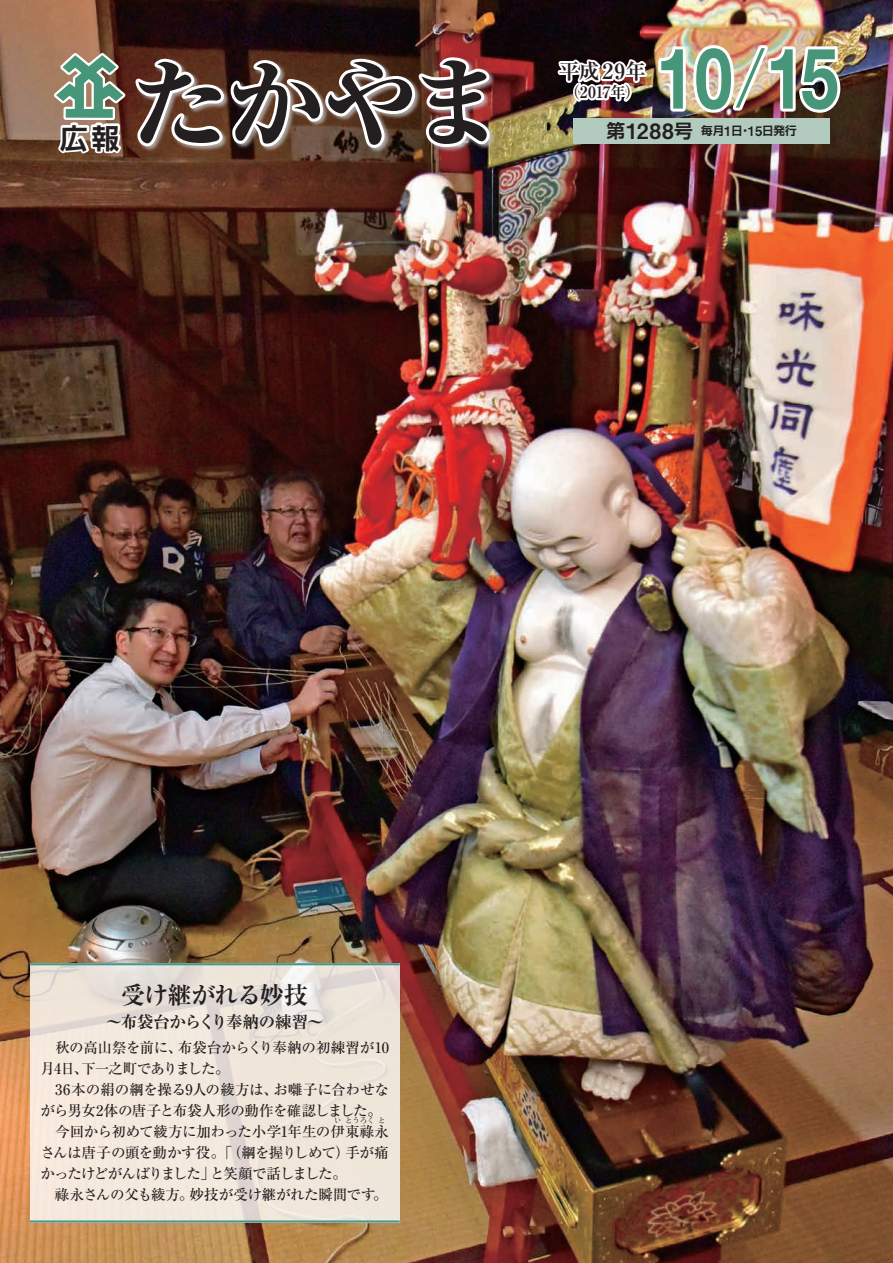
<style>
.page{position:relative;width:893px;height:1263px;background:#fff}
.page>*{position:absolute;margin:0;border:0;box-sizing:border-box;transform-origin:0 0}
.t1{font:800 96px "Ryumin Pr 5";color:#231f20}
.t2{font:700 84.6px "Helvetica Neue";color:#489679;scale:.8 1}
.t3{font:700 27.9px "Shin Go Pro De";color:#231f20}
.t4{font:700 24px "Ryumin Pr 5";letter-spacing:-.035em;color:#231f20}
.t5{font:700 21px "Ryumin Pr 5";letter-spacing:-.075em;color:#231f20}
.t6{font:700 16.5px "Ryumin Pr 5";letter-spacing:-.035em;color:#231f20}
.t7{font:700 15.75px "Ryumin Pr 5";letter-spacing:-.035em;color:#231f20}
.t8{font:500 14.55px/21px "Ryumin Pr 5";letter-spacing:-.03em;color:#231f20}
.t9{font:700 11.55px "Shin Go Pro De";color:#231f20}
.t10{font:500 7.2px "Ryumin Pr 5";color:#231f20}
.s1{font-family:"Shin Go Pro";font-weight:300;font-size:75.45px}
.s2{font-size:18.75px}
.s3{font-family:"Midashi Go Pro MB31";font-weight:400;font-size:21.15px}
.s4{font-family:"Midashi Go Pro MB31";font-weight:400;font-size:13.05px}
.s5{font-family:"Midashi Go Pro MB31";font-weight:400}
</style>
<div class="page">
<img style="left:0;top:0;width:893px;height:1263px">
<svg style="left:52px;top:49px;width:441px;height:109px"></svg>
<div style="left:573px;top:118px;width:257px;height:26px;background:#b3cabf"></div>
<svg style="left:553px;top:0;width:96px;height:106px"></svg>
<img style="left:655px;top:40px;width:189px;height:77px">
<svg style="left:30px;top:965px;width:370px;height:255px;background:#eee5da"></svg>
<hr style="left:30px;top:963px;width:370px;height:2px;background:#44978c">
<hr style="left:30px;top:1220px;width:370px;height:2px;background:#44978c">
<h3 class="t3" style="left:60px;top:115px;width:61px">広報</h3>
<h1 class="t1" style="left:132px;top:28px;width:373px">たかやま</h1>
<h3 class="t5" style="left:559px;top:55px;width:89px">平成２9年</h3>
<p class="t7" style="left:564px;top:80px;width:78px">（2017年）</p>
<h2 class="t2" style="left:656px;top:26px;width:229px">10<span class="s1">/</span>15</h2>
<p class="t9" style="left:607px;top:122px;width:192px"><span class="s2">第</span><span class="s3">1288</span><span class="s2">号</span> 毎月<span class="s4">1</span>日<span class="s5">・</span><span class="s4">15</span>日発行</p>
<h3 class="t4" style="left:121px;top:976px;width:189px">受け継がれる妙技</h3>
<p class="t6" style="left:106px;top:1008px;width:219px">～布袋台からくり奉納の練習～</p>
<p class="t8" style="left:40px;top:1036px;width:350px">　秋の高山祭を前に、布袋台からくり奉納の初練習が10月4日、下一之町でありました。<br>　36本の絹の綱を操る9人の綾方は、お囃子に合わせながら男女2体の唐子と布袋人形の動作を確認しました。　今回から初めて綾方に加わった小学1年生の伊東祿永</p>
<p class="t10" style="left:334px;top:1115px;width:9px">い</p>
<p class="t10" style="left:345px;top:1115px;width:31px">とうろく</p>
<p class="t10" style="left:378px;top:1115px;width:9px">と</p>
<p class="t8" style="left:40px;top:1141px;width:350px">さんは唐子の頭を動かす役。「（綱を握りしめて）手が痛かったけどがんばりました」と笑顔で話しました。<br>　祿永さんの父も綾方。妙技が受け継がれた瞬間です。</p>
</div>
